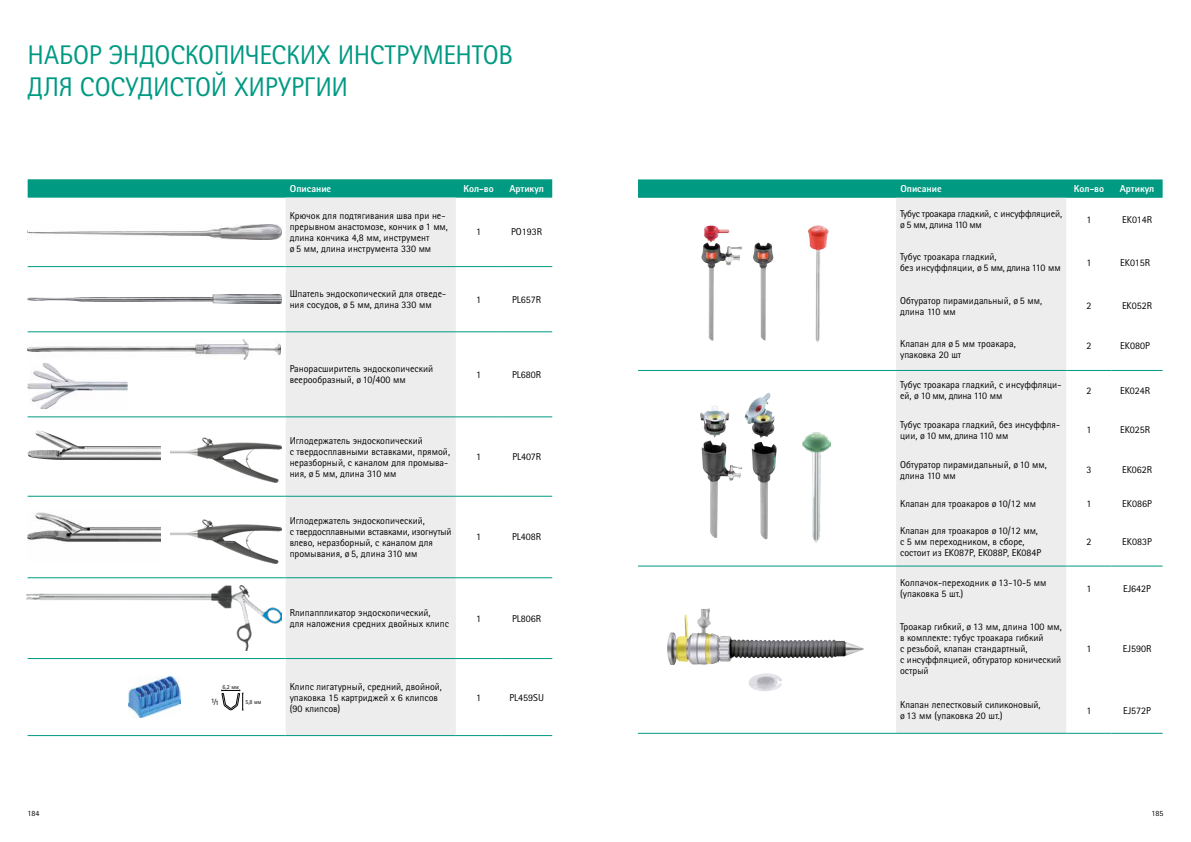
<style>
.page{position:relative;width:1191px;height:842px;background:#fff}
.page>*{position:absolute;margin:0;border:0;box-sizing:border-box;transform-origin:0 0}
.t1{font:27px/32px "Rotis Sans Serif Pro Cyr";letter-spacing:-.01em;color:#009982}
.t2{font:10px/11px "Rotis Sans Serif Pro Cyr";color:#000}
.t3{font:10px/11px "Rotis Sans Serif Pro Cyr";letter-spacing:-.03em;color:#000}
.t4{font:800 10px "Rotis Sans Serif Pro Cyr";color:#fff}
.t5{font:8px "Rotis Sans Serif Pro Cyr";color:#000}
.t6{font:6px "Rotis Sans Serif Pro Cyr";color:#000}
</style>
<div class="page">
<svg style="left:28px;top:179px;width:524px;height:19px;background:#099c86"></svg>
<div style="left:286px;top:198px;width:170px;height:537px;background:#ededed"></div>
<hr style="left:28px;top:266px;width:258px;height:1px;background:#009982">
<hr style="left:286px;top:266px;width:170px;height:1px;background:#009982">
<hr style="left:456px;top:266px;width:45px;height:1px;background:#009982">
<hr style="left:501px;top:266px;width:51px;height:1px;background:#009982">
<hr style="left:28px;top:332px;width:258px;height:1px;background:#009982">
<hr style="left:286px;top:332px;width:170px;height:1px;background:#009982">
<hr style="left:456px;top:332px;width:45px;height:1px;background:#009982">
<hr style="left:501px;top:332px;width:51px;height:1px;background:#009982">
<hr style="left:28px;top:417px;width:258px;height:1px;background:#009982">
<hr style="left:286px;top:417px;width:170px;height:1px;background:#009982">
<hr style="left:456px;top:417px;width:45px;height:1px;background:#009982">
<hr style="left:501px;top:417px;width:51px;height:1px;background:#009982">
<hr style="left:28px;top:496px;width:258px;height:1px;background:#009982">
<hr style="left:286px;top:496px;width:170px;height:1px;background:#009982">
<hr style="left:456px;top:496px;width:45px;height:1px;background:#009982">
<hr style="left:501px;top:496px;width:51px;height:1px;background:#009982">
<hr style="left:28px;top:577px;width:258px;height:1px;background:#009982">
<hr style="left:286px;top:577px;width:170px;height:1px;background:#009982">
<hr style="left:456px;top:577px;width:45px;height:1px;background:#009982">
<hr style="left:501px;top:577px;width:51px;height:1px;background:#009982">
<hr style="left:28px;top:658px;width:258px;height:1px;background:#009982">
<hr style="left:286px;top:658px;width:170px;height:1px;background:#009982">
<hr style="left:456px;top:658px;width:45px;height:1px;background:#009982">
<hr style="left:501px;top:658px;width:51px;height:1px;background:#009982">
<hr style="left:28px;top:735px;width:258px;height:1px;background:#009982">
<hr style="left:286px;top:735px;width:170px;height:1px;background:#009982">
<hr style="left:456px;top:735px;width:45px;height:1px;background:#009982">
<hr style="left:501px;top:735px;width:51px;height:1px;background:#009982">
<img style="left:28px;top:225px;width:254px;height:14px">
<img style="left:28px;top:295px;width:254px;height:9px">
<img style="left:28px;top:340px;width:253px;height:20px">
<img style="left:28px;top:363px;width:100px;height:46px">
<img style="left:28px;top:430px;width:133px;height:30px">
<img style="left:171px;top:437px;width:111px;height:46px">
<img style="left:28px;top:512px;width:133px;height:31px">
<img style="left:171px;top:519px;width:111px;height:45px">
<img style="left:27px;top:585px;width:255px;height:66px">
<img style="left:128px;top:677px;width:53px;height:40px">
<svg style="left:221px;top:690px;width:22px;height:21px"></svg>
<svg style="left:638px;top:179px;width:524px;height:19px;background:#099c86"></svg>
<div style="left:896px;top:198px;width:170px;height:535px;background:#ededed"></div>
<hr style="left:638px;top:370px;width:258px;height:1px;background:#009982">
<hr style="left:896px;top:370px;width:170px;height:1px;background:#009982">
<hr style="left:1066px;top:370px;width:45px;height:1px;background:#009982">
<hr style="left:1111px;top:370px;width:51px;height:1px;background:#009982">
<hr style="left:638px;top:566px;width:258px;height:1px;background:#009982">
<hr style="left:896px;top:566px;width:170px;height:1px;background:#009982">
<hr style="left:1066px;top:566px;width:45px;height:1px;background:#009982">
<hr style="left:1111px;top:566px;width:51px;height:1px;background:#009982">
<hr style="left:638px;top:733px;width:258px;height:1px;background:#009982">
<hr style="left:896px;top:733px;width:170px;height:1px;background:#009982">
<hr style="left:1066px;top:733px;width:45px;height:1px;background:#009982">
<hr style="left:1111px;top:733px;width:51px;height:1px;background:#009982">
<img style="left:753px;top:242px;width:20px;height:99px">
<img style="left:704px;top:226px;width:25px;height:16px">
<img style="left:701px;top:243px;width:41px;height:98px">
<img style="left:808px;top:225px;width:21px;height:118px">
<img style="left:744px;top:393px;width:30px;height:45px">
<img style="left:701px;top:440px;width:41px;height:98px">
<img style="left:700px;top:405px;width:29px;height:33px">
<img style="left:751px;top:442px;width:25px;height:97px">
<img style="left:802px;top:433px;width:28px;height:110px">
<img style="left:667px;top:609px;width:141px;height:56px">
<img style="left:748px;top:673px;width:34px;height:18px">
<h1 class="t1" style="left:28px;top:39px;width:487px">НАБОР ЭНДОСКОПИЧЕСКИХ ИНСТРУМЕНТОВ<br>ДЛЯ СОСУДИСТОЙ ХИРУРГИИ</h1>
<p class="t4" style="left:290px;top:182px;width:43px">Описание</p>
<p class="t4" style="left:463px;top:182px;width:32px">Кол-во</p>
<p class="t4" style="left:509px;top:182px;width:36px">Артикул</p>
<p class="t2" style="left:290px;top:210px;width:160px">Крючок для подтягивания шва при не&shy;прерывном анастомозе, кончик ø 1 мм, длина кончика 4,8 мм, инструмент<br>ø 5 мм, длина инструмента 330 мм</p>
<p class="t2" style="left:476px;top:227px;width:6px">1</p>
<p class="t2" style="left:511px;top:227px;width:33px">PO193R</p>
<p class="t2" style="left:290px;top:288px;width:158px">Шпатель эндоскопический для отведе&shy;ния сосудов, ø 5 мм, длина 330 мм</p>
<p class="t2" style="left:476px;top:294px;width:6px">1</p>
<p class="t2" style="left:512px;top:294px;width:31px">PL657R</p>
<p class="t2" style="left:290px;top:363px;width:145px">Ранорасширитель эндоскопический веерообразный, ø 10/400 мм</p>
<p class="t2" style="left:476px;top:369px;width:6px">1</p>
<p class="t2" style="left:512px;top:369px;width:31px">PL680R</p>
<p class="t2" style="left:290px;top:435px;width:162px">Иглодержатель эндоскопический<br>с твердосплавными вставками, прямой, неразборный, с каналом для промыва&shy;ния, ø 5 мм, длина 310 мм</p>
<p class="t2" style="left:290px;top:515px;width:163px">Иглодержатель эндоскопический,<br>с твердосплавными вставками, изогнутый влево, неразборный, с каналом для промывания, ø 5, длина 310 мм</p>
<p class="t2" style="left:476px;top:451px;width:6px">1</p>
<p class="t2" style="left:512px;top:451px;width:30px">PL407R</p>
<p class="t2" style="left:476px;top:532px;width:6px">1</p>
<p class="t2" style="left:512px;top:532px;width:31px">PL408R</p>
<p class="t6" style="left:223px;top:683px;width:18px">6,2 мм</p>
<p class="t2" style="left:211px;top:696px;width:9px">1∕1</p>
<p class="t6" style="left:245px;top:698px;width:18px">5,8 мм</p>
<p class="t2" style="left:290px;top:607px;width:161px">Rлипаппликатор эндоскопический,<br>для наложения средних двойных клипс</p>
<p class="t2" style="left:476px;top:613px;width:6px">1</p>
<p class="t2" style="left:512px;top:613px;width:31px">PL806R</p>
<p class="t2" style="left:290px;top:681px;width:154px">Клипс лигатурный, средний, двойной, упаковка 15 картриджей х 6 клипсов (90 клипсов)</p>
<p class="t2" style="left:476px;top:692px;width:6px">1</p>
<p class="t2" style="left:509px;top:692px;width:36px">PL459SU</p>
<p class="t4" style="left:900px;top:182px;width:43px">Описание</p>
<p class="t4" style="left:1074px;top:182px;width:32px">Кол-во</p>
<p class="t4" style="left:1119px;top:182px;width:36px">Артикул</p>
<p class="t3" style="left:900px;top:208px;width:164px">Тубус троакара гладкий, с инсуффляцией, ø 5 мм, длина 110 мм</p>
<p class="t2" style="left:1086px;top:214px;width:6px">1</p>
<p class="t2" style="left:1122px;top:214px;width:31px">EK014R</p>
<p class="t2" style="left:900px;top:252px;width:162px">Тубус троакара гладкий,<br>без инсуффляции, ø 5 мм, длина 110 мм</p>
<p class="t2" style="left:1086px;top:257px;width:6px">1</p>
<p class="t2" style="left:1120px;top:257px;width:31px">EK015R</p>
<p class="t2" style="left:900px;top:295px;width:143px">Обтуратор пирамидальный, ø 5 мм, длина 110 мм</p>
<p class="t2" style="left:1086px;top:300px;width:6px">2</p>
<p class="t2" style="left:1122px;top:300px;width:32px">EK052R</p>
<p class="t2" style="left:900px;top:338px;width:117px">Клапан для ø 5 мм троакара, упаковка 20 шт</p>
<p class="t2" style="left:1086px;top:341px;width:6px">2</p>
<p class="t2" style="left:1120px;top:341px;width:31px">EK080P</p>
<p class="t2" style="left:900px;top:380px;width:163px">Тубус троакара гладкий, с инсуффляци&shy;ей, ø 10 мм, длина 110 мм</p>
<p class="t2" style="left:1086px;top:385px;width:6px">2</p>
<p class="t2" style="left:1120px;top:385px;width:31px">EK024R</p>
<p class="t2" style="left:900px;top:419px;width:162px">Тубус троакара гладкий, без инсуффля&shy;ции, ø 10 мм, длина 110 мм</p>
<p class="t2" style="left:1086px;top:425px;width:6px">1</p>
<p class="t2" style="left:1120px;top:425px;width:31px">EK025R</p>
<p class="t2" style="left:900px;top:459px;width:148px">Обтуратор пирамидальный, ø 10 мм, длина 110 мм</p>
<p class="t2" style="left:1086px;top:464px;width:6px">3</p>
<p class="t2" style="left:1122px;top:464px;width:32px">EK062R</p>
<p class="t2" style="left:900px;top:498px;width:137px">Клапан для троакаров ø 10/12 мм</p>
<p class="t2" style="left:1086px;top:498px;width:6px">1</p>
<p class="t2" style="left:1122px;top:498px;width:31px">EK086P</p>
<p class="t2" style="left:900px;top:525px;width:143px">Клапан для троакаров ø 10/12 мм, с 5 мм переходником, в сборе, состоит из EK087P, EK088P, EK084P</p>
<p class="t2" style="left:1086px;top:537px;width:6px">2</p>
<p class="t2" style="left:1122px;top:537px;width:31px">EK083P</p>
<p class="t2" style="left:900px;top:577px;width:148px">Колпачок-переходник ø 13-10-5 мм (упаковка 5 шт.)</p>
<p class="t2" style="left:1086px;top:583px;width:6px">1</p>
<p class="t2" style="left:1123px;top:583px;width:29px">EJ642P</p>
<p class="t2" style="left:900px;top:621px;width:163px">Троакар гибкий, ø 13 мм, длина 100 мм, в комплекте: тубус троакара гибкий<br>с резьбой, клапан стандартный,<br>с инсуффляцией, обтуратор конический острый</p>
<p class="t2" style="left:1086px;top:643px;width:6px">1</p>
<p class="t2" style="left:1122px;top:643px;width:30px">EJ590R</p>
<p class="t2" style="left:900px;top:699px;width:142px">Клапан лепестковый силиконовый, ø 13 мм (упаковка 20 шт.)</p>
<p class="t2" style="left:1086px;top:705px;width:6px">1</p>
<p class="t2" style="left:1123px;top:705px;width:29px">EJ572P</p>
<p class="t5" style="left:28px;top:809px;width:14px">184</p>
<p class="t5" style="left:1151px;top:809px;width:13px">185</p>
</div>
